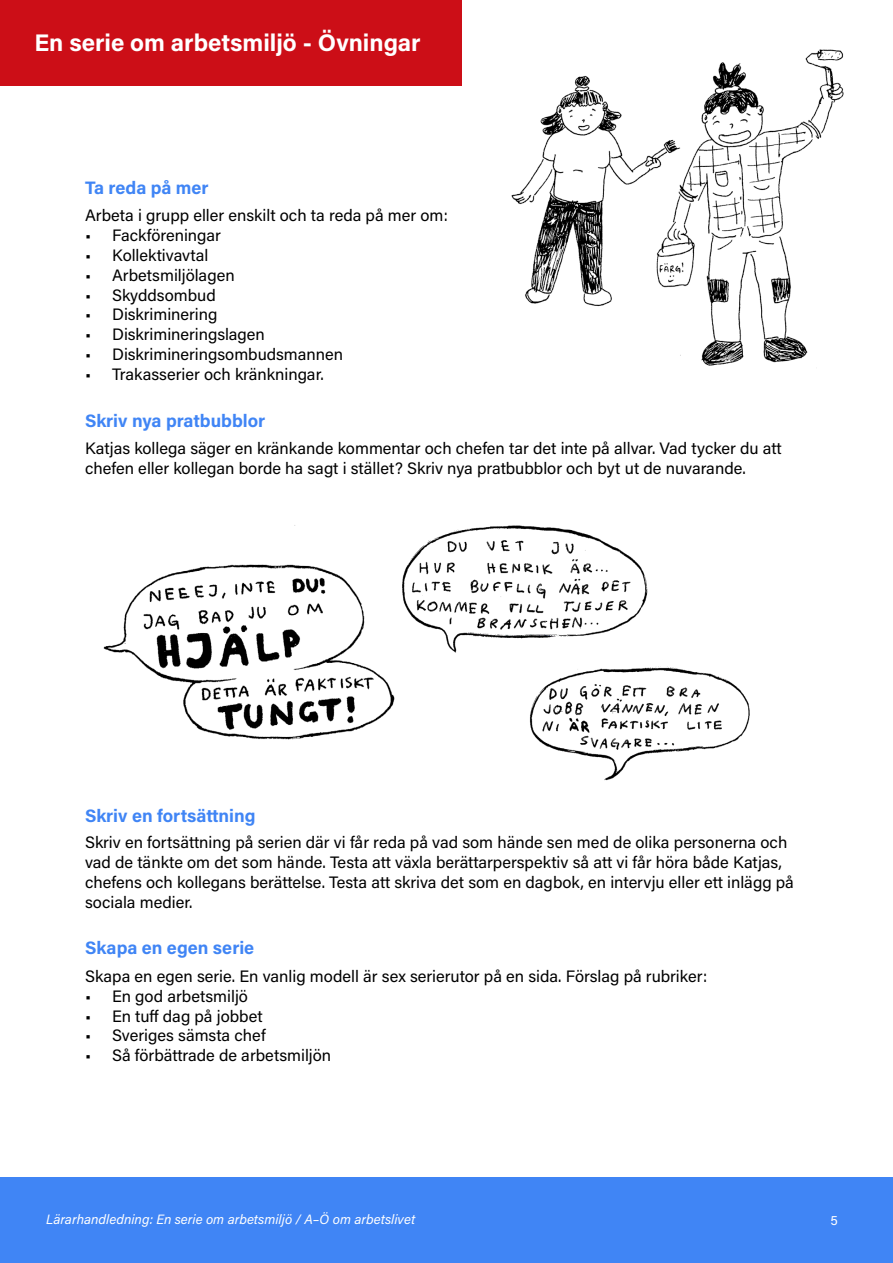
<style>
.page{position:relative;width:893px;height:1263px;background:#fff}
.page>*{position:absolute;margin:0;border:0;box-sizing:border-box;transform-origin:0 0}
.t1{font:700 24px "Acumin Pro";color:#fff}
.t2{font:700 18px "Acumin Pro";color:#4085f5}
.t3{font:16.5px/19.8px "Acumin Pro";color:#000}
.t4{font:italic 13.5px "Acumin Pro";color:#fff}
.t5{font:13.5px "Acumin Pro";color:#fff}
</style>
<div class="page">
<div style="left:0;top:1178px;width:893px;height:85px;background:#4085f5"></div>
<div style="left:0;top:0;width:461px;height:85px;background:#cc0e17"></div>
<img style="left:103px;top:525px;width:292px;height:215px">
<img style="left:372px;top:525px;width:276px;height:150px">
<img style="left:511px;top:49px;width:333px;height:317px">
<img style="left:517px;top:614px;width:233px;height:167px">
<h1 class="t1" style="left:35px;top:25px;width:388px">En serie om arbetsmiljö - Övningar</h1>
<p class="t2" style="left:85px;top:175px;width:125px">Ta reda på mer</p>
<p class="t3" style="left:85px;top:205px;width:364px">Arbeta i grupp eller enskilt och ta reda på mer om:</p>
<p class="t3" style="left:85px;top:225px;width:138px">• Fackföreningar</p>
<p class="t3" style="left:85px;top:245px;width:125px">• Kollektivavtal</p>
<p class="t3" style="left:85px;top:264px;width:151px">• Arbetsmiljölagen</p>
<p class="t3" style="left:85px;top:284px;width:132px">• Skyddsombud</p>
<p class="t3" style="left:85px;top:304px;width:134px">• Diskriminering</p>
<p class="t3" style="left:85px;top:324px;width:181px">• Diskrimineringslagen</p>
<p class="t3" style="left:85px;top:344px;width:260px">• Diskrimineringsombudsmannen</p>
<p class="t3" style="left:85px;top:363px;width:240px">• Trakasserier och kränkningar.</p>
<p class="t2" style="left:85px;top:408px;width:182px">Skriv nya pratbubblor</p>
<p class="t3" style="left:85px;top:438px;width:698px">Katjas kollega säger en kränkande kommentar och chefen tar det inte på allvar. Vad tycker du att chefen eller kollegan borde ha sagt i stället? Skriv nya pratbubblor och byt ut de nuvarande.</p>
<p class="t2" style="left:85px;top:803px;width:172px">Skriv en fortsättning</p>
<p class="t3" style="left:85px;top:832px;width:710px">Skriv en fortsättning på serien där vi får reda på vad som hände sen med de olika personerna och vad de tänkte om det som hände. Testa att växla berättarperspektiv så att vi får höra både Katjas, chefens och kollegans berättelse. Testa att skriva det som en dagbok, en intervju eller ett inlägg på sociala medier.</p>
<p class="t2" style="left:85px;top:935px;width:171px">Skapa en egen serie</p>
<p class="t3" style="left:85px;top:966px;width:624px">Skapa en egen serie. En vanlig modell är sex serierutor på en sida. Förslag på rubriker:</p>
<p class="t3" style="left:85px;top:985px;width:164px">• En god arbetsmiljö</p>
<p class="t3" style="left:85px;top:1005px;width:179px">• En tuff dag på jobbet</p>
<p class="t3" style="left:85px;top:1025px;width:182px">• Sveriges sämsta chef</p>
<p class="t3" style="left:85px;top:1045px;width:248px">• Så förbättrade de arbetsmiljön</p>
<p class="t4" style="left:46px;top:1210px;width:370px">Lärarhandledning: En serie om arbetsmiljö / A–Ö om arbetslivet</p>
<p class="t5" style="left:830px;top:1210px;width:9px">5</p>
</div>
